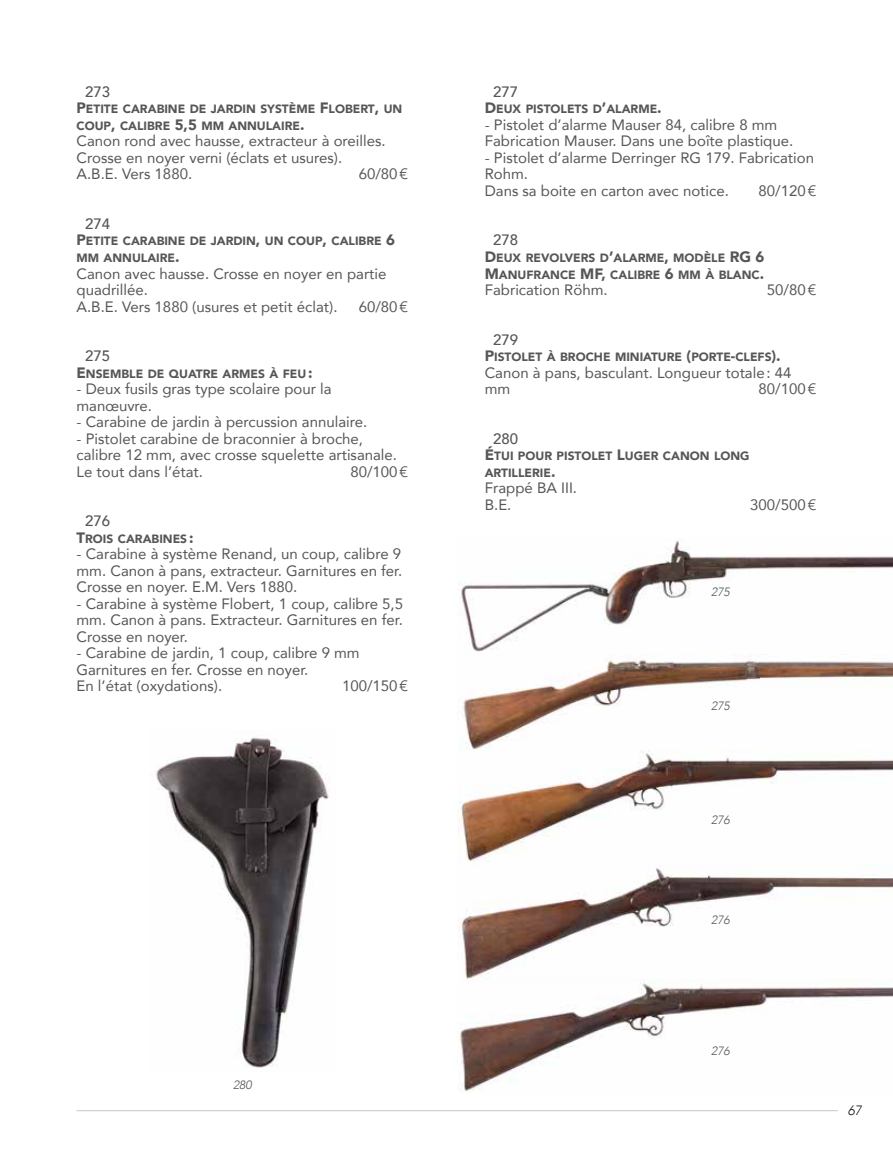
<style>
.page{position:relative;width:893px;height:1149px;background:#fff}
.page>*{position:absolute;margin:0;border:0;box-sizing:border-box;transform-origin:0 0}
.Fiches_Objets_Gras_S{font:15px/16.5px "Avenir";color:#565655}
.Fiches_Objets_Gras_S-2{font:500 15px "Avenir";color:#565655}
.t1{font:italic 300 13.5px "Avenir";color:#181716}
.Fiches_Objets_Gras_S-3{font:12px/16.5px "Avenir Black SC800";color:#565655}
.Légendes_Centrée__ob{font:italic 300 12px "Avenir";color:#565655}
.s1{font-size:15px}
</style>
<div class="page">
<img style="left:457px;top:538px;width:436px;height:441px">
<img style="left:457px;top:982px;width:436px;height:110px">
<img style="left:155px;top:737px;width:174px;height:331px">
<hr style="left:77px;top:1109px;width:761px;height:1px;background:#c5c6c6">
<p class="Fiches_Objets_Gras_S-2" style="left:85px;top:79px;width:27px">273</p>
<p class="Fiches_Objets_Gras_S-3" style="left:77px;top:101px;width:327px"><span class="s1">P</span>ETITE CARABINE DE JARDIN SYSTÈME <span class="s1">F</span>LOBERT<span class="s1">,</span> UN<br>COUP<span class="s1">,</span> CALIBRE <span class="s1">5,5</span> MM ANNULAIRE<span class="s1">.</span></p>
<p class="Fiches_Objets_Gras_S" style="left:77px;top:132px;width:311px">Canon rond avec hausse, extracteur à oreilles.<br>Crosse en noyer verni (éclats et usures).<br>A.B.E. Vers 1880.</p>
<p class="Fiches_Objets_Gras_S" style="left:359px;top:165px;width:51px">60/80€</p>
<p class="Fiches_Objets_Gras_S-2" style="left:85px;top:211px;width:27px">274</p>
<p class="Fiches_Objets_Gras_S-3" style="left:77px;top:233px;width:320px"><span class="s1">P</span>ETITE CARABINE DE JARDIN<span class="s1">,</span> UN COUP<span class="s1">,</span> CALIBRE <span class="s1">6<br></span>MM ANNULAIRE<span class="s1">.</span></p>
<p class="Fiches_Objets_Gras_S" style="left:77px;top:264px;width:311px">Canon avec hausse. Crosse en noyer en partie quadrillée.<br>A.B.E. Vers 1880 (usures et petit éclat).</p>
<p class="Fiches_Objets_Gras_S" style="left:359px;top:297px;width:51px">60/80€</p>
<p class="Fiches_Objets_Gras_S-2" style="left:85px;top:343px;width:27px">275</p>
<p class="Fiches_Objets_Gras_S-3" style="left:77px;top:365px;width:237px"><span class="s1">E</span>NSEMBLE DE QUATRE ARMES À FEU <span class="s1">:</span></p>
<p class="Fiches_Objets_Gras_S" style="left:77px;top:380px;width:257px">- Deux fusils gras type scolaire pour la manœuvre.</p>
<p class="Fiches_Objets_Gras_S" style="left:77px;top:413px;width:292px">- Carabine de jardin à percussion annulaire.</p>
<p class="Fiches_Objets_Gras_S" style="left:77px;top:429px;width:322px">- Pistolet carabine de braconnier à broche, calibre 12 mm, avec crosse squelette artisanale.<br>Le tout dans l’état.</p>
<p class="Fiches_Objets_Gras_S" style="left:350px;top:462px;width:59px">80/100€</p>
<p class="Fiches_Objets_Gras_S-2" style="left:85px;top:508px;width:27px">276</p>
<p class="Fiches_Objets_Gras_S-3" style="left:77px;top:530px;width:118px"><span class="s1">T</span>ROIS CARABINES <span class="s1">:</span></p>
<p class="Fiches_Objets_Gras_S" style="left:77px;top:545px;width:327px;text-align:justify">- Carabine à système Renand, un coup, calibre 9 mm. Canon à pans, extracteur. Garnitures en fer.<br>Crosse en noyer. E.M. Vers 1880.</p>
<p class="Fiches_Objets_Gras_S" style="left:77px;top:594px;width:328px;text-align:justify">- Carabine à système Flobert, 1 coup, calibre 5,5 mm. Canon à pans. Extracteur. Garnitures en fer.<br>Crosse en noyer.</p>
<p class="Fiches_Objets_Gras_S" style="left:77px;top:644px;width:285px">- Carabine de jardin, 1 coup, calibre 9 mm<br>Garnitures en fer. Crosse en noyer.<br>En l’état (oxydations).</p>
<p class="Fiches_Objets_Gras_S" style="left:342px;top:677px;width:68px">100/150€</p>
<p class="Légendes_Centrée__ob" style="left:233px;top:1077px;width:20px">280</p>
<p class="Fiches_Objets_Gras_S-2" style="left:493px;top:79px;width:27px">277</p>
<p class="Fiches_Objets_Gras_S-3" style="left:485px;top:101px;width:178px"><span class="s1">D</span>EUX PISTOLETS D<span class="s1">’</span>ALARME<span class="s1">.</span></p>
<p class="Fiches_Objets_Gras_S" style="left:485px;top:116px;width:310px">- Pistolet d’alarme Mauser 84, calibre 8 mm<br>Fabrication Mauser. Dans une boîte plastique.</p>
<p class="Fiches_Objets_Gras_S" style="left:485px;top:149px;width:331px">- Pistolet d’alarme Derringer RG 179. Fabrication<br>Rohm.<br>Dans sa boite en carton avec notice.</p>
<p class="Fiches_Objets_Gras_S" style="left:759px;top:182px;width:59px">80/120€</p>
<p class="Fiches_Objets_Gras_S-2" style="left:493px;top:227px;width:27px">278</p>
<p class="Fiches_Objets_Gras_S-3" style="left:485px;top:249px;width:281px"><span class="s1">D</span>EUX REVOLVERS D<span class="s1">’</span>ALARME<span class="s1">,</span> MODÈLE <span class="s1">RG 6<br>M</span>ANUFRANCE <span class="s1">MF,</span> CALIBRE <span class="s1">6</span> MM À BLANC<span class="s1">.</span></p>
<p class="Fiches_Objets_Gras_S" style="left:485px;top:281px;width:124px">Fabrication Röhm.</p>
<p class="Fiches_Objets_Gras_S" style="left:767px;top:281px;width:51px">50/80€</p>
<p class="Fiches_Objets_Gras_S-2" style="left:493px;top:326px;width:27px">279</p>
<p class="Fiches_Objets_Gras_S-3" style="left:485px;top:348px;width:297px"><span class="s1">P</span>ISTOLET À BROCHE MINIATURE <span class="s1">(</span>PORTE<span class="s1">-</span>CLEFS<span class="s1">).</span></p>
<p class="Fiches_Objets_Gras_S" style="left:485px;top:363px;width:308px">Canon à pans, basculant. Longueur totale: 44 mm</p>
<p class="Fiches_Objets_Gras_S" style="left:759px;top:380px;width:59px">80/100€</p>
<p class="Fiches_Objets_Gras_S-2" style="left:493px;top:425px;width:27px">280</p>
<p class="Fiches_Objets_Gras_S-3" style="left:485px;top:447px;width:265px"><span class="s1">É</span>TUI POUR PISTOLET <span class="s1">L</span>UGER CANON LONG<br>ARTILLERIE<span class="s1">.</span></p>
<p class="Fiches_Objets_Gras_S" style="left:485px;top:479px;width:94px">Frappé BA III.<br>B.E.</p>
<p class="Fiches_Objets_Gras_S" style="left:750px;top:495px;width:68px">300/500€</p>
<p class="Légendes_Centrée__ob" style="left:711px;top:585px;width:20px">275</p>
<p class="Légendes_Centrée__ob" style="left:711px;top:699px;width:20px">275</p>
<p class="Légendes_Centrée__ob" style="left:711px;top:812px;width:20px">276</p>
<p class="Légendes_Centrée__ob" style="left:711px;top:912px;width:20px">276</p>
<p class="Légendes_Centrée__ob" style="left:711px;top:1043px;width:20px">276</p>
<p class="t1" style="left:848px;top:1102px;width:16px">67</p>
</div>
